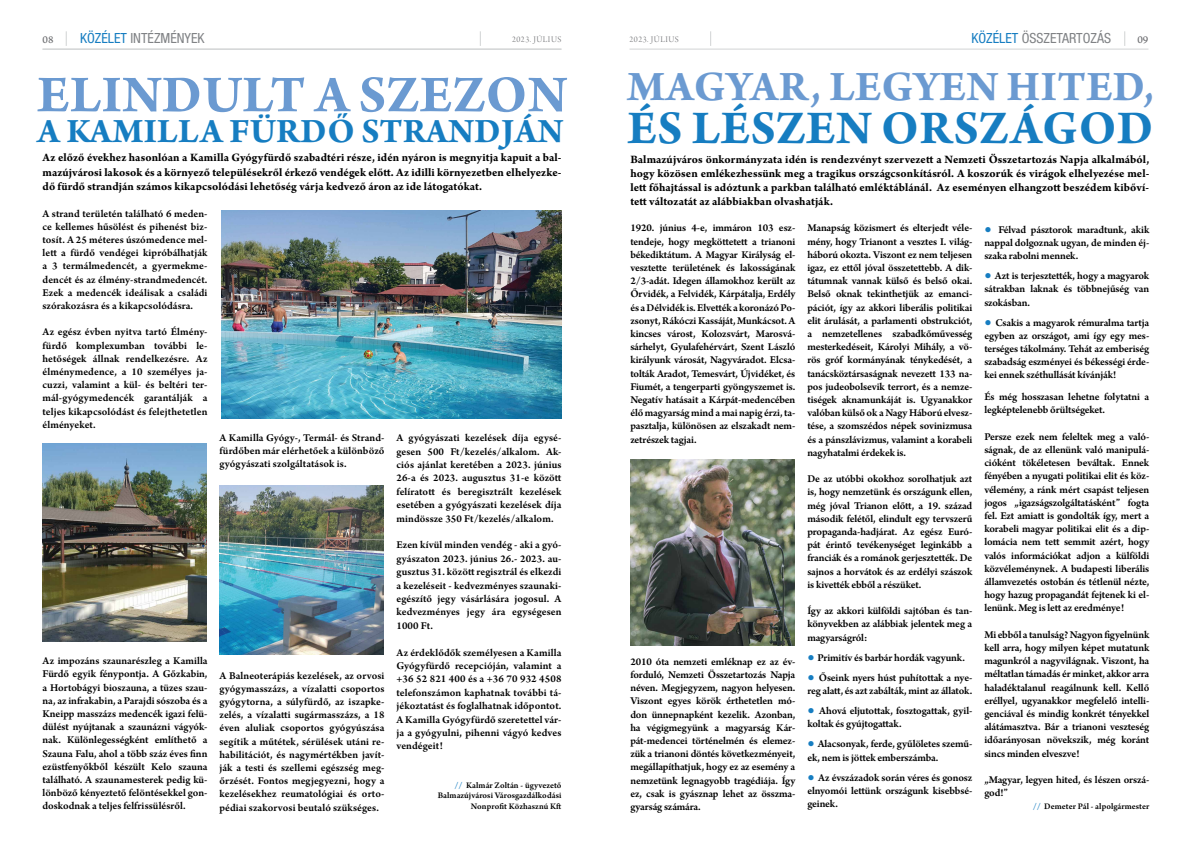
<style>
.page{position:relative;width:1191px;height:842px;background:#fff}
.page>*{position:absolute;margin:0;border:0;box-sizing:border-box;transform-origin:0 0}
.t1{font:700 55px "Arno Pro";letter-spacing:.01em;color:#6b9ad1}
.t2{font:700 49.9px "Arno Pro";letter-spacing:.01em;color:#167dc1}
.t3{font:700 44.6px "Arno Pro";letter-spacing:.01em;color:#6b9ad1}
.t4{font:700 36.2px "Arno Pro";letter-spacing:.01em;color:#167dc1}
.t5{font:condensed 14px "Helvetica Neue LT Pro";color:#808285}
.t6{font:700 12px/14px "Arno Pro";letter-spacing:.005em;color:#000;text-align:justify}
.t7{font:600 11px/13.2px "Arno Pro";letter-spacing:-.01em;color:#000;text-align:justify}
.t8{font:11px "Arno Pro Caption";color:#6d6e71}
.t9{font:600 9px/10.4px "Arno Pro";letter-spacing:.005em;color:#000;text-align:right}
.t10{font:9px "Arno Pro Light Display";letter-spacing:.055em;color:#6d6e71}
.s1{color:#167dc1}
.s2{font-family:"Arial Narrow";font-weight:400;font-size:12px;color:#167dc1}
.s3{font-weight:700;color:#167dc1}
</style>
<div class="page">
<hr style="left:43px;top:49px;width:518px;height:1px;background:#d1d3d4">
<hr style="left:629px;top:49px;width:519px;height:1px;background:#d1d3d4">
<svg style="left:66px;top:31px;width:1px;height:15px"></svg>
<svg style="left:710px;top:31px;width:1px;height:15px"></svg>
<svg style="left:480px;top:31px;width:1px;height:15px"></svg>
<svg style="left:1124px;top:31px;width:1px;height:15px"></svg>
<img style="left:630px;top:459px;width:165px;height:186px">
<img style="left:43px;top:443px;width:164px;height:199px">
<img style="left:219px;top:485px;width:164px;height:169px">
<img style="left:221px;top:211px;width:340px;height:208px">
<p class="t8" style="left:43px;top:33px;width:13px">08</p>
<p class="t5" style="left:80px;top:30px;width:126px"><span class="s1">KÖZÉLET</span> INTÉZMÉNYEK</p>
<p class="t10" style="left:512px;top:34px;width:51px">2023. JÚLIUS</p>
<p class="t10" style="left:629px;top:34px;width:51px">2023. JÚLIUS</p>
<p class="t5" style="left:971px;top:30px;width:141px"><span class="s1">KÖZÉLET</span> ÖSSZETARTOZÁS</p>
<p class="t8" style="left:1137px;top:33px;width:12px">09</p>
<h3 class="t3" style="left:627px;top:61px;width:528px">MAGYAR, LEGYEN HITED,</h3>
<h1 class="t1" style="left:37px;top:63px;width:531px">ELINDULT A SZEZON</h1>
<h3 class="t4" style="left:37px;top:110px;width:528px">A KAMILLA FÜRDŐ STRANDJÁN</h3>
<h2 class="t2" style="left:627px;top:99px;width:527px">ÉS LÉSZEN ORSZÁGOD</h2>
<p class="t6" style="left:630px;top:153px;width:520px">Balmazújváros önkormányzata idén is rendezvényt szervezett a Nemzeti Összetartozás Napja alkalmából, hogy közösen emlékezhessünk meg a tragikus országcsonkításról. A koszorúk és virágok elhelyezése mel&shy;lett főhajtással is adóztunk a parkban található emléktáblánál. Az eseményen elhangzott beszédem kibőví&shy;tett változatát az alábbiakban olvashatják.</p>
<p class="t6" style="left:43px;top:151px;width:520px;line-height:14.4px">Az előző évekhez hasonlóan a Kamilla Gyógyfürdő szabadtéri része, idén nyáron is megnyitja kapuit a bal&shy;mazújvárosi lakosok és a környező településekről érkező vendégek előtt. Az idilli környezetben elhelyezke&shy;dő fürdő strandján számos kikapcsolódási lehetőség várja kedvező áron az ide látogatókat.</p>
<p class="t7" style="left:43px;top:207px;width:166px">A strand területén található 6 meden&shy;ce kellemes hűsölést és pihenést biz&shy;tosít. A 25 méteres úszómedence mel&shy;lett a fürdő vendégei kipróbálhatják a 3 termálmedencét, a gyermekme&shy;dencét és az élmény-strandmedencét.<br>Ezek a medencék ideálisak a családi szórakozásra és a kikapcsolódásra.</p>
<p class="t7" style="left:43px;top:326px;width:166px">Az egész évben nyitva tartó Élmény&shy;fürdő komplexumban további le&shy;hetőségek állnak rendelkezésre. Az élménymedence, a 10 személyes ja&shy;cuzzi, valamint a kül- és beltéri ter&shy;mál-gyógymedencék garantálják a teljes kikapcsolódást és felejthetetlen élményeket.</p>
<p class="t7" style="left:807px;top:222px;width:166px">Manapság közismert és elterjedt véle&shy;mény, hogy Trianont a vesztes I. világ&shy;háború okozta. Viszont ez nem teljesen igaz, ez ettől jóval összetettebb. A dik&shy;tátumnak vannak külső és belső okai.<br>Belső oknak tekinthetjük az emanci&shy;pációt, így az akkori liberális politikai elit árulását, a parlamenti obstrukciót, a nemzetellenes szabadkőművesség mesterkedéseit, Károlyi Mihály, a vö&shy;rös gróf kormányának ténykedését, a tanácsköztársaságnak nevezett 133 na&shy;pos judeobolsevik terrort, és a nemze&shy;tiségek aknamunkáját is. Ugyanakkor valóban külső ok a Nagy Háború elvesz&shy;tése, a szomszédos népek sovinizmusa és a pánszlávizmus, valamint a korabeli nagyhatalmi érdekek is.</p>
<p class="t7" style="left:807px;top:473px;width:166px">De az utóbbi okokhoz sorolhatjuk azt is, hogy nemzetünk és országunk ellen, még jóval Trianon előtt, a 19. század második felétől, elindult egy tervszerű propaganda-hadjárat. Az egész Euró&shy;pát érintő tevékenységet leginkább a franciák és a románok gerjesztették. De sajnos a horvátok és az erdélyi szászok is kivették ebből a részüket.</p>
<p class="t7" style="left:807px;top:605px;width:166px">Így az akkori külföldi sajtóban és tan&shy;könyvekben az alábbiak jelentek meg a magyarságról:</p>
<p class="t7" style="left:807px;top:651px;width:159px"><span class="s2">●</span> Primitív és barbár hordák vagyunk.</p>
<p class="t7" style="left:807px;top:671px;width:166px"><span class="s2">●</span> Őseink nyers húst puhítottak a nye&shy;reg alatt, és azt zabálták, mint az állatok.</p>
<p class="t7" style="left:807px;top:705px;width:166px"><span class="s2">●</span> Ahová eljutottak, fosztogattak, gyil&shy;koltak és gyújtogattak.</p>
<p class="t7" style="left:807px;top:738px;width:166px"><span class="s2">●</span> Alacsonyak, ferde, gyűlöletes szemű&shy;ek, nem is jöttek emberszámba.</p>
<p class="t7" style="left:807px;top:771px;width:166px"><span class="s2">●</span> Az évszázadok során véres és gonosz elnyomói lettünk országunk kisebbsé&shy;geinek.</p>
<p class="t7" style="left:630px;top:222px;width:166px">1920. június 4-e, immáron 103 esz&shy;tendeje, hogy megköttetett a trianoni békediktátum. A Magyar Királyság el&shy;vesztette területének és lakosságának 2/3-adát. Idegen államokhoz került az Őrvidék, a Felvidék, Kárpátalja, Erdély és a Délvidék is. Elvették a koronázó Po&shy;zsonyt, Rákóczi Kassáját, Munkácsot. A kincses várost, Kolozsvárt, Marosvá&shy;sárhelyt, Gyulafehérvárt, Szent László királyunk városát, Nagyváradot. Elcsa&shy;tolták Aradot, Temesvárt, Újvidéket, és Fiumét, a tengerparti gyöngyszemet is.<br>Negatív hatásait a Kárpát-medencében élő magyarság mind a mai napig érzi, ta&shy;pasztalja, különösen az elszakadt nem&shy;zetrészek tagjai.</p>
<p class="t7" style="left:984px;top:223px;width:166px"><span class="s2">●</span> Félvad pásztorok maradtunk, akik nappal dolgoznak ugyan, de minden éj&shy;szaka rabolni mennek.</p>
<p class="t7" style="left:984px;top:270px;width:166px"><span class="s2">●</span> Azt is terjesztették, hogy a magyarok sátrakban laknak és többnejűség van szokásban.</p>
<p class="t7" style="left:984px;top:316px;width:166px"><span class="s2">●</span> Csakis a magyarok rémuralma tartja egyben az országot, ami így egy mes&shy;terséges tákolmány. Tehát az emberiség szabadság eszményei és békességi érde&shy;kei ennek széthullását kívánják!</p>
<p class="t7" style="left:984px;top:391px;width:166px">És még hosszasan lehetne folytatni a legképtelenebb őrültségeket.</p>
<p class="t7" style="left:984px;top:430px;width:166px">Persze ezek nem feleltek meg a való&shy;ságnak, de az ellenünk való manipulá&shy;cióként tökéletesen beváltak. Ennek fényében a nyugati politikai elit és köz&shy;vélemény, a ránk mért csapást teljesen jogos „igazságszolgáltatásként” fogta fel. Ezt amiatt is gondolták így, mert a korabeli magyar politikai elit és a dip&shy;lomácia nem tett semmit azért, hogy valós információkat adjon a külföldi közvéleménynek. A budapesti liberális államvezetés ostobán és tétlenül nézte, hogy hazug propagandát fejtenek ki el&shy;lenünk. Meg is lett az eredménye!</p>
<p class="t7" style="left:984px;top:628px;width:166px">Mi ebből a tanulság? Nagyon figyelnünk kell arra, hogy milyen képet mutatunk magunkról a nagyvilágnak. Viszont, ha méltatlan támadás ér minket, akkor arra haladéktalanul reagálnunk kell. Kellő eréllyel, ugyanakkor megfelelő intelli&shy;genciával és mindig konkrét tényekkel alátámasztva. Bár a trianoni veszteség időarányosan növekszik, még koránt sincs minden elveszve!</p>
<p class="t7" style="left:984px;top:774px;width:166px">„Magyar, legyen hited, és lészen orszá&shy;god!”</p>
<p class="t9" style="left:1032px;top:802px;width:118px"><span class="s3">//</span> Demeter Pál - alpolgármester</p>
<p class="t7" style="left:219px;top:432px;width:166px">A Kamilla Gyógy-, Termál- és Strand&shy;fürdőben már elérhetőek a különböző gyógyászati szolgáltatások is.</p>
<p class="t7" style="left:396px;top:432px;width:166px">A gyógyászati kezelések díja egysé&shy;gesen 500 Ft/kezelés/alkalom. Ak&shy;ciós ajánlat keretében a 2023. június 26-a és 2023. augusztus 31-e között felíratott és beregisztrált kezelések esetében a gyógyászati kezelések díja mindössze 350 Ft/kezelés/alkalom.</p>
<p class="t7" style="left:396px;top:539px;width:166px">Ezen kívül minden vendég - aki a gyó&shy;gyászaton 2023. június 26.- 2023. au&shy;gusztus 31. között regisztrál és elkezdi a kezeléseit - kedvezményes szaunaki&shy;egészítő jegy vásárlására jogosul. A kedvezményes jegy ára egységesen 1000 Ft.</p>
<p class="t7" style="left:396px;top:646px;width:166px">Az érdeklődők személyesen a Kamilla Gyógyfürdő recepcióján, valamint a +36 52 821 400 és a +36 70 932 4508 telefonszámon kaphatnak további tá&shy;jékoztatást és foglalhatnak időpontot.<br>A Kamilla Gyógyfürdő szeretettel vár&shy;ja a gyógyulni, pihenni vágyó kedves vendégeit!</p>
<p class="t9" style="left:438px;top:781px;width:125px"><span class="s3">//</span> Kalmár Zoltán - ügyvezető<br>Balmazújvárosi Városgazdálkodási<br>Nonprofit Közhasznú Kft</p>
<p class="t7" style="left:43px;top:655px;width:166px">Az impozáns szaunarészleg a Kamilla Fürdő egyik fénypontja. A Gőzkabin, a Hortobágyi bioszauna, a tüzes szau&shy;na, az infrakabin, a Parajdi sószoba és a Kneipp masszázs medencék igazi felü&shy;dülést nyújtanak a szaunázni vágyók&shy;nak. Különlegességként említhető a Szauna Falu, ahol a több száz éves finn ezüstfenyőkből készült Kelo szauna található. A szaunamesterek pedig kü&shy;lönböző kényeztető felöntésekkel gon&shy;doskodnak a teljes felfrissülésről.</p>
<p class="t7" style="left:630px;top:655px;width:166px">2010 óta nemzeti emléknap ez az év&shy;forduló, Nemzeti Összetartozás Napja néven. Megjegyzem, nagyon helyesen.<br>Viszont egyes körök érthetetlen mó&shy;don ünnepnapként kezelik. Azonban, ha végigmegyünk a magyarság Kár&shy;pát-medencei történelmén és elemez&shy;zük a trianoni döntés következményeit, megállapíthatjuk, hogy ez az esemény a nemzetünk legnagyobb tragédiája. Így ez, csak is gyásznap lehet az összma&shy;gyarság számára.</p>
<p class="t7" style="left:219px;top:669px;width:166px">A Balneoterápiás kezelések, az orvosi gyógymasszázs, a vízalatti csoportos gyógytorna, a súlyfürdő, az iszapke&shy;zelés, a vízalatti sugármasszázs, a 18 éven aluliak csoportos gyógyúszása segítik a műtétek, sérülések utáni re&shy;habilitációt, és nagymértékben javít&shy;ják a testi és szellemi egészség meg&shy;őrzését. Fontos megjegyezni, hogy a kezelésekhez reumatológiai és orto&shy;pédiai szakorvosi beutaló szükséges.</p>
</div>
